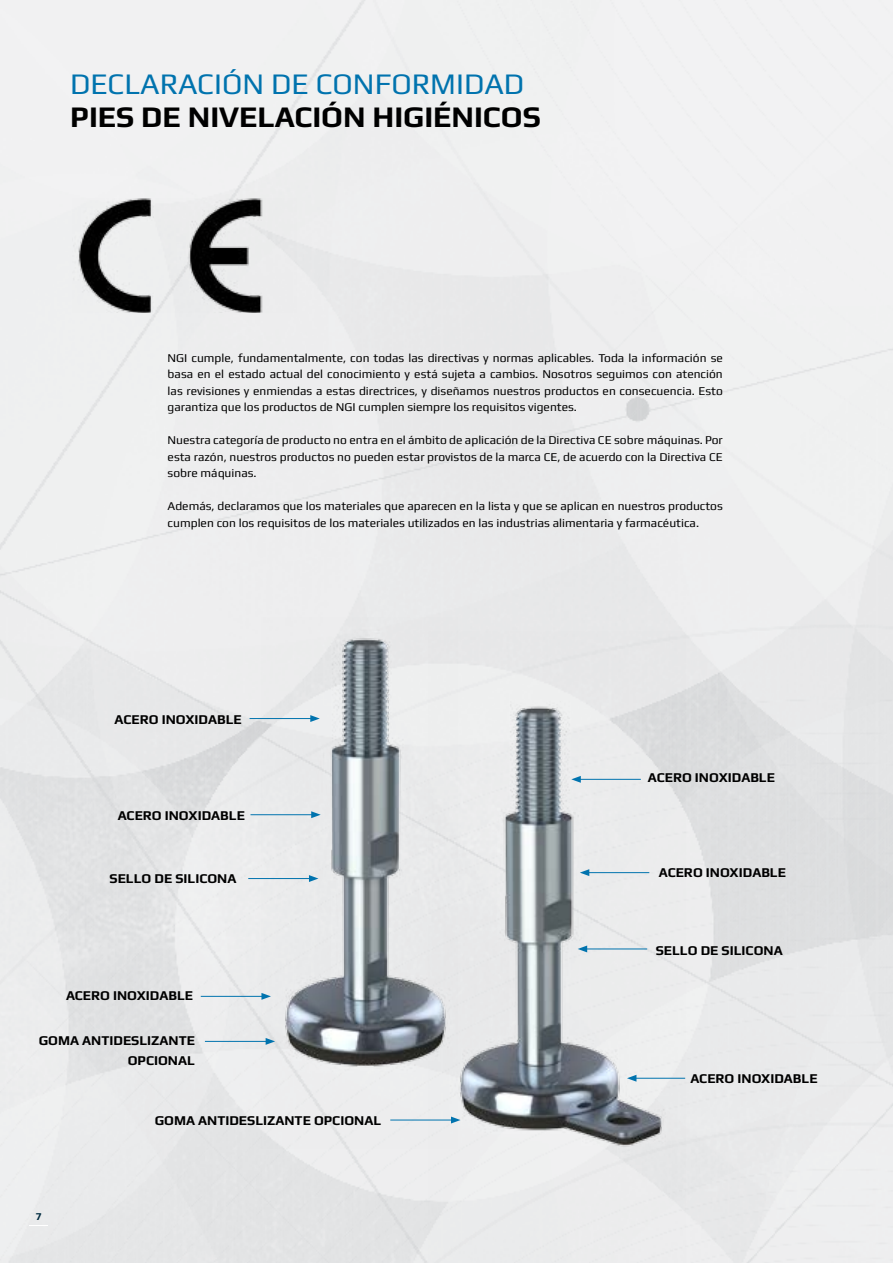
<style>
.page{position:relative;width:893px;height:1263px;background:#fff}
.page>*{position:absolute;margin:0;border:0;box-sizing:border-box;transform-origin:0 0}
.t1{font:700 30px "Play";color:#000}
.t2{font:30px "Play";color:#0073ae}
.t3{font:700 13.5px/19.5px "Play";color:#000;text-align:right}
.t4{font:12px/16.5px "Play";color:#000;text-align:justify}
.t5{font:700 10.5px "Play";color:#002b3f}
</style>
<div class="page">
<img style="left:0;top:0;width:893px;height:1263px">
<img style="left:262px;top:618px;width:195px;height:530px">
<img style="left:428px;top:631px;width:257px;height:632px">
<hr style="left:634px;top:1078px;width:51px;height:1px;background:#0073ae">
<svg style="left:627px;top:1075px;width:9px;height:7px"></svg>
<hr style="left:587px;top:872px;width:62px;height:1px;background:#0073ae">
<svg style="left:580px;top:869px;width:9px;height:7px"></svg>
<hr style="left:585px;top:948px;width:62px;height:1px;background:#0073ae">
<svg style="left:578px;top:945px;width:9px;height:7px"></svg>
<hr style="left:390px;top:1120px;width:63px;height:1px;background:#0073ae">
<svg style="left:451px;top:1116px;width:9px;height:7px"></svg>
<img style="left:72px;top:199px;width:224px;height:113px">
<hr style="left:578px;top:779px;width:63px;height:1px;background:#0073ae">
<svg style="left:571px;top:776px;width:10px;height:7px"></svg>
<hr style="left:250px;top:718px;width:63px;height:1px;background:#0073ae">
<svg style="left:310px;top:715px;width:10px;height:7px"></svg>
<hr style="left:250px;top:814px;width:64px;height:1px;background:#0073ae">
<svg style="left:311px;top:811px;width:10px;height:7px"></svg>
<hr style="left:248px;top:878px;width:63px;height:1px;background:#0073ae">
<svg style="left:309px;top:875px;width:9px;height:7px"></svg>
<hr style="left:205px;top:1041px;width:63px;height:1px;background:#0073ae">
<svg style="left:266px;top:1038px;width:9px;height:7px"></svg>
<hr style="left:201px;top:996px;width:63px;height:1px;background:#0073ae">
<svg style="left:261px;top:993px;width:10px;height:7px"></svg>
<svg style="left:30px;top:1225px;width:18px;height:1px"></svg>
<h1 class="t2" style="left:70px;top:66px;width:456px">DECLARACIÓN DE CONFORMIDAD</h1>
<h1 class="t1" style="left:70px;top:99px;width:472px">PIES DE NIVELACIÓN HIGIÉNICOS</h1>
<p class="t4" style="left:168px;top:349px;width:557px">NGI cumple, fundamentalmente, con todas las directivas y normas aplicables. Toda la información se basa en el estado actual del conocimiento y está sujeta a cambios. Nosotros seguimos con atención las revisiones y enmiendas a estas directrices, y diseñamos nuestros productos en consecuencia. Esto garantiza que los productos de NGI cumplen siempre los requisitos vigentes.</p>
<p class="t4" style="left:168px;top:432px;width:557px">Nuestra categoría de producto no entra en el ámbito de aplicación de la Directiva CE sobre máquinas. Por esta razón, nuestros productos no pueden estar provistos de la marca CE, de acuerdo con la Directiva CE sobre máquinas.</p>
<p class="t4" style="left:168px;top:498px;width:557px">Además, declaramos que los materiales que aparecen en la lista y que se aplican en nuestros productos cumplen con los requisitos de los materiales utilizados en las industrias alimentaria y farmacéutica.</p>
<p class="t3" style="left:115px;top:709px;width:129px">ACERO INOXIDABLE</p>
<p class="t3" style="left:118px;top:805px;width:129px">ACERO INOXIDABLE</p>
<p class="t3" style="left:109px;top:868px;width:128px">SELLO DE SILICONA</p>
<p class="t3" style="left:66px;top:985px;width:129px">ACERO INOXIDABLE</p>
<p class="t3" style="left:39px;top:1031px;width:158px">GOMA ANTIDESLIZANTE<br>OPCIONAL</p>
<p class="t5" style="left:36px;top:1211px;width:8px">7</p>
<p class="t3" style="left:155px;top:1110px;width:228px">GOMA ANTIDESLIZANTE OPCIONAL</p>
<p class="t3" style="left:648px;top:767px;width:129px">ACERO INOXIDABLE</p>
<p class="t3" style="left:659px;top:862px;width:129px">ACERO INOXIDABLE</p>
<p class="t3" style="left:656px;top:940px;width:128px">SELLO DE SILICONA</p>
<p class="t3" style="left:690px;top:1069px;width:129px">ACERO INOXIDABLE</p>
</div>
